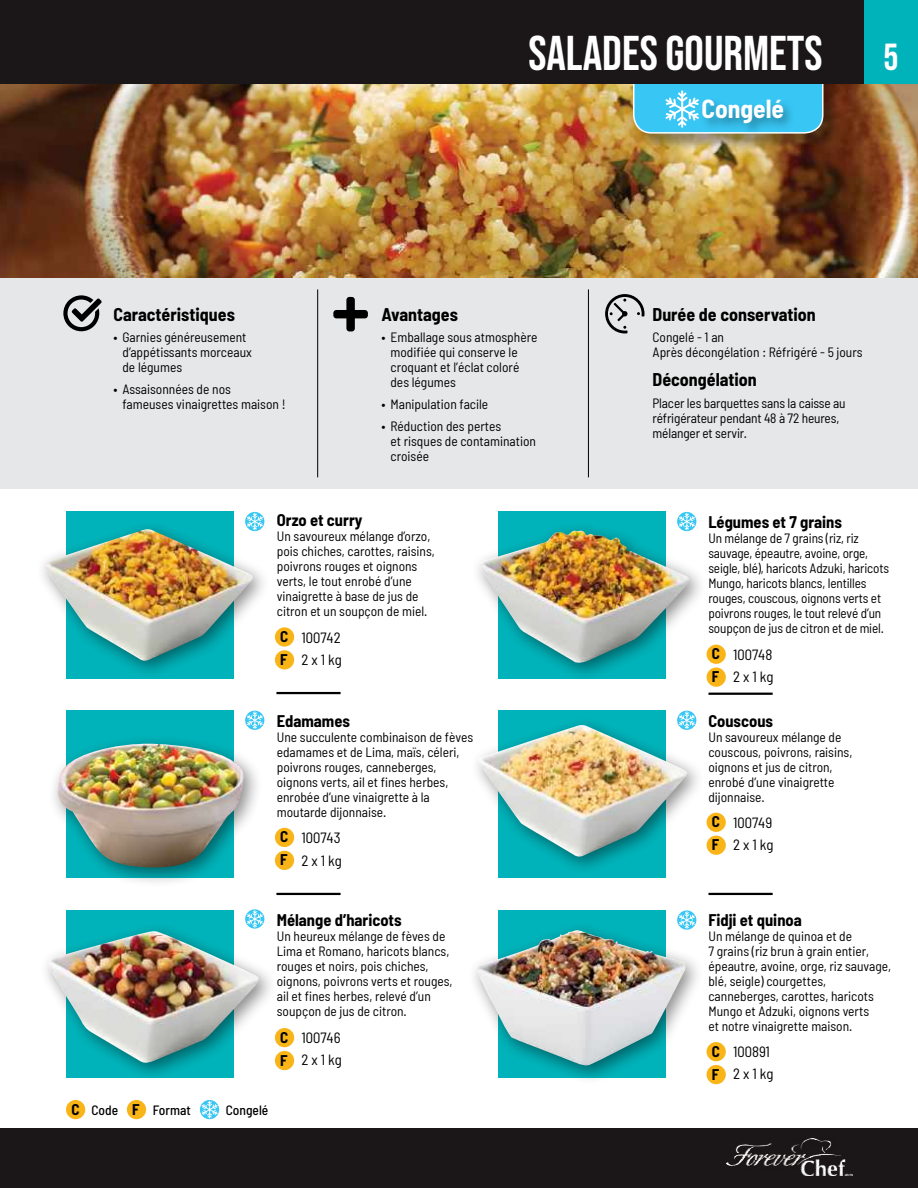
<style>
.page{position:relative;width:918px;height:1188px;background:#fff}
.page>*{position:absolute;margin:0;border:0;box-sizing:border-box;transform-origin:0 0}
.t1{font:48.6px "Bebas Neue";color:#fff}
.t2{font:37.5px "Bebas Neue";color:#fff}
.t3{font:700 semi-condensed 25.5px "Barlow";color:#fff}
.t4{font:700 semi-condensed 18px "Barlow";color:#000}
.t5{font:700 semi-condensed 16.5px "Barlow";color:#000}
.t6{font:700 semi-condensed 15.15px/23px "Barlow";color:#000}
.t7{font:semi-condensed 14.85px/22.4px "Barlow";color:#000}
.t8{font:semi-condensed 13.5px/15px "Barlow";color:#000}
.t9{font:500 semi-condensed 13.5px "Barlow";color:#000}
.s1{font-weight:700;font-size:15.15px}
</style>
<div class="page">
<div style="left:0;top:1128px;width:918px;height:60px;background:#1b1718"></div>
<img style="left:726px;top:1138px;width:126px;height:38px">
<div style="left:66px;top:1100px;width:19px;height:19px;background:#f9b417;border-radius:50%"></div>
<div style="left:127px;top:1100px;width:19px;height:19px;background:#f9b417;border-radius:50%"></div>
<svg style="left:200px;top:1100px;width:19px;height:19px"></svg>
<svg style="left:202px;top:1101px;width:16px;height:18px"></svg>
<div style="left:0;top:276px;width:918px;height:213px;background:#e6e7e8"></div>
<hr style="left:276px;top:692px;width:65px;height:2px;background:#000">
<hr style="left:708px;top:693px;width:65px;height:2px;background:#000">
<hr style="left:276px;top:893px;width:65px;height:2px;background:#000">
<hr style="left:708px;top:893px;width:65px;height:2px;background:#000">
<div style="left:66px;top:511px;width:168px;height:167px;background:#00b3ba"></div>
<div style="left:498px;top:511px;width:168px;height:167px;background:#00b3ba"></div>
<div style="left:66px;top:711px;width:168px;height:167px;background:#00b3ba"></div>
<div style="left:498px;top:711px;width:168px;height:167px;background:#00b3ba"></div>
<div style="left:66px;top:911px;width:168px;height:167px;background:#00b3ba"></div>
<div style="left:498px;top:911px;width:168px;height:167px;background:#00b3ba"></div>
<img style="left:0;top:83px;width:918px;height:195px">
<svg style="left:63px;top:295px;width:39px;height:36px"></svg>
<svg style="left:333px;top:297px;width:35px;height:34px"></svg>
<hr style="left:317px;top:289px;width:1px;height:188px;background:#000">
<hr style="left:588px;top:289px;width:1px;height:188px;background:#000">
<svg style="left:605px;top:294px;width:39px;height:39px"></svg>
<div style="left:275px;top:627px;width:19px;height:20px;background:#f9b417;border-radius:50%"></div>
<div style="left:275px;top:650px;width:19px;height:19px;background:#f9b417;border-radius:50%"></div>
<div style="left:275px;top:828px;width:19px;height:19px;background:#f9b417;border-radius:50%"></div>
<div style="left:275px;top:851px;width:19px;height:19px;background:#f9b417;border-radius:50%"></div>
<div style="left:34px;top:519px;width:238px;height:161px;background:#000;opacity:.46"></div>
<img style="left:42px;top:529px;width:213px;height:133px">
<div style="left:48px;top:733px;width:215px;height:154px;background:#000;opacity:.46"></div>
<img style="left:56px;top:744px;width:191px;height:124px">
<div style="left:38px;top:921px;width:240px;height:161px;background:#000;opacity:.46"></div>
<img style="left:45px;top:931px;width:216px;height:133px">
<div style="left:470px;top:521px;width:238px;height:161px;background:#000;opacity:.46"></div>
<img style="left:476px;top:531px;width:216px;height:134px">
<div style="left:469px;top:715px;width:237px;height:161px;background:#000;opacity:.46"></div>
<img style="left:476px;top:725px;width:214px;height:133px">
<div style="left:467px;top:920px;width:238px;height:165px;background:#000;opacity:.46"></div>
<img style="left:475px;top:930px;width:210px;height:138px">
<svg style="left:245px;top:512px;width:19px;height:19px"></svg>
<svg style="left:247px;top:513px;width:16px;height:17px"></svg>
<svg style="left:677px;top:512px;width:19px;height:19px"></svg>
<svg style="left:679px;top:513px;width:16px;height:17px"></svg>
<svg style="left:677px;top:711px;width:19px;height:19px"></svg>
<svg style="left:679px;top:711px;width:16px;height:18px"></svg>
<svg style="left:677px;top:910px;width:19px;height:20px"></svg>
<svg style="left:679px;top:911px;width:16px;height:18px"></svg>
<svg style="left:245px;top:711px;width:19px;height:19px"></svg>
<svg style="left:247px;top:711px;width:16px;height:18px"></svg>
<svg style="left:245px;top:909px;width:19px;height:20px"></svg>
<svg style="left:247px;top:910px;width:16px;height:18px"></svg>
<div style="left:707px;top:645px;width:19px;height:19px;background:#f9b417;border-radius:50%"></div>
<div style="left:707px;top:668px;width:19px;height:19px;background:#f9b417;border-radius:50%"></div>
<div style="left:707px;top:813px;width:19px;height:19px;background:#f9b417;border-radius:50%"></div>
<div style="left:707px;top:836px;width:19px;height:19px;background:#f9b417;border-radius:50%"></div>
<div style="left:707px;top:1042px;width:19px;height:19px;background:#f9b417;border-radius:50%"></div>
<div style="left:707px;top:1065px;width:19px;height:19px;background:#f9b417;border-radius:50%"></div>
<div style="left:275px;top:1028px;width:19px;height:19px;background:#f9b417;border-radius:50%"></div>
<div style="left:275px;top:1051px;width:19px;height:19px;background:#f9b417;border-radius:50%"></div>
<div style="left:634px;top:33px;width:207px;height:118px;background:#000;opacity:.36"></div>
<div style="left:634px;top:32px;width:189px;height:101px;background:#38c6f4;border-radius:18px"></div>
<div style="left:633px;top:32px;width:191px;height:102px;border:2px solid #fff;border-radius:18px"></div>
<div style="left:699px;top:97px;width:97px;height:39px;background:#000;opacity:.34"></div>
<svg style="left:665px;top:90px;width:34px;height:38px"></svg>
<div style="left:0;top:0;width:918px;height:83px;background:#1b1718"></div>
<div style="left:864px;top:0;width:54px;height:83px;background:#00b3ba"></div>
<h1 class="t1" style="left:528px;top:26px;width:296px">SALADES GOURMETS</h1>
<h2 class="t2" style="left:884px;top:36px;width:16px">5</h2>
<h3 class="t4" style="left:113px;top:303px;width:123px">Caractéristiques</h3>
<p class="t8" style="left:122px;top:330px;width:131px;text-indent:-9px">• Garnies généreusement d’appétissants morceaux de légumes</p>
<p class="t8" style="left:122px;top:382px;width:165px;text-indent:-9px">• Assaisonnées de nos<br>fameuses vinaigrettes maison !</p>
<h3 class="t4" style="left:381px;top:303px;width:78px">Avantages</h3>
<p class="t8" style="left:390px;top:330px;width:148px;text-indent:-9px">• Emballage sous atmosphère modifiée qui conserve le croquant et l’éclat coloré des légumes</p>
<p class="t8" style="left:381px;top:397px;width:108px">• Manipulation facile</p>
<p class="t8" style="left:390px;top:418px;width:147px;text-indent:-9px">• Réduction des pertes<br>et risques de contamination croisée</p>
<p class="t5" style="left:277px;top:510px;width:87px">Orzo et curry</p>
<p class="t8" style="left:277px;top:529px;width:160px">Un savoureux mélange d’orzo, pois chiches, carottes, raisins, poivrons rouges et oignons verts, le tout enrobé d’une vinaigrette à base de jus de citron et un soupçon de miel.</p>
<p class="t7" style="left:302px;top:626px;width:42px">100742<br>2 x 1 kg</p>
<p class="t6" style="left:280px;top:625px;width:10px">C<br>F</p>
<p class="t5" style="left:277px;top:711px;width:75px">Edamames</p>
<p class="t8" style="left:277px;top:729px;width:198px">Une succulente combinaison de fèves edamames et de Lima, maïs, céleri, poivrons rouges, canneberges, oignons verts, ail et fines herbes, enrobée d’une vinaigrette à la moutarde dijonnaise.</p>
<p class="t7" style="left:302px;top:827px;width:42px">100743<br>2 x 1 kg</p>
<p class="t6" style="left:280px;top:825px;width:10px">C<br>F</p>
<p class="t5" style="left:277px;top:910px;width:126px">Mélange d’haricots</p>
<p class="t8" style="left:277px;top:929px;width:177px">Un heureux mélange de fèves de<br>Lima et Romano, haricots blancs, rouges et noirs, pois chiches, oignons, poivrons verts et rouges, ail et fines herbes, relevé d’un soupçon de jus de citron.</p>
<p class="t7" style="left:302px;top:1026px;width:42px">100746<br>2 x 1 kg</p>
<p class="t6" style="left:280px;top:1025px;width:10px">C<br>F</p>
<p class="t9" style="left:71px;top:1101px;width:121px"><span class="s1">C</span> Code <span class="s1">F</span> Format</p>
<p class="t9" style="left:226px;top:1101px;width:44px">Congelé</p>
<h3 class="t3" style="left:701px;top:93px;width:84px">Congelé</h3>
<h3 class="t4" style="left:653px;top:303px;width:165px">Durée de conservation</h3>
<p class="t8" style="left:653px;top:330px;width:212px">Congelé - 1 an<br>Après décongélation : Réfrigéré - 5 jours</p>
<h3 class="t4" style="left:653px;top:368px;width:106px">Décongélation</h3>
<p class="t8" style="left:653px;top:395px;width:195px">Placer les barquettes sans la caisse au réfrigérateur pendant 48 à 72 heures, mélanger et servir.</p>
<p class="t5" style="left:708px;top:512px;width:135px">Légumes et 7 grains</p>
<p class="t8" style="left:708px;top:531px;width:182px">Un mélange de 7 grains (riz, riz sauvage, épeautre, avoine, orge, seigle, blé), haricots Adzuki, haricots Mungo, haricots blancs, lentilles rouges, couscous, oignons verts et poivrons rouges, le tout relevé d’un soupçon de jus de citron et de miel.</p>
<p class="t7" style="left:733px;top:643px;width:42px">100748<br>2 x 1 kg</p>
<p class="t6" style="left:712px;top:642px;width:10px">C<br>F</p>
<p class="t5" style="left:708px;top:711px;width:66px">Couscous</p>
<p class="t8" style="left:708px;top:729px;width:145px">Un savoureux mélange de couscous, poivrons, raisins, oignons et jus de citron, enrobé d’une vinaigrette dijonnaise.</p>
<p class="t7" style="left:733px;top:811px;width:42px">100749<br>2 x 1 kg</p>
<p class="t6" style="left:712px;top:810px;width:10px">C<br>F</p>
<p class="t5" style="left:708px;top:910px;width:95px">Fidji et quinoa</p>
<p class="t8" style="left:708px;top:928px;width:184px">Un mélange de quinoa et de<br>7 grains (riz brun à grain entier, épeautre, avoine, orge, riz sauvage, blé, seigle) courgettes, canneberges, carottes, haricots<br>Mungo et Adzuki, oignons verts<br>et notre vinaigrette maison.</p>
<p class="t7" style="left:733px;top:1040px;width:42px">100891<br>2 x 1 kg</p>
<p class="t6" style="left:712px;top:1039px;width:10px">C<br>F</p>
</div>
